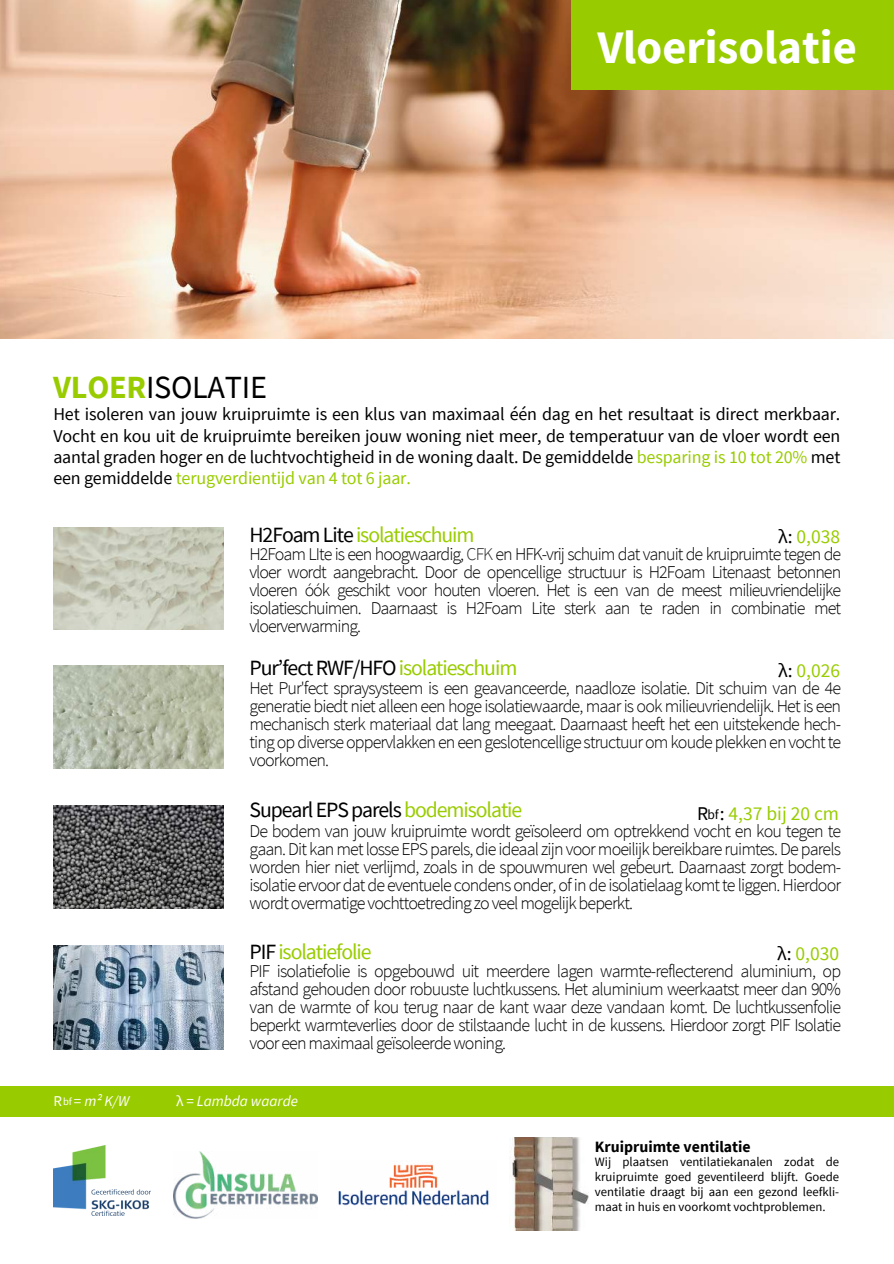
<style>
.page{position:relative;width:894px;height:1264px;background:#fff}
.page>*{position:absolute;margin:0;border:0;box-sizing:border-box;transform-origin:0 0}
.t1{font:700 46.5px "Source Sans Pro";color:#fff}
.t2{font:32.25px "Source Sans Pro";letter-spacing:-.01em;color:#000}
.t3{font:21.75px "Source Sans Pro";letter-spacing:-.05em;color:#000}
.t4{font:21.75px "Source Sans Pro";letter-spacing:-.05em;color:#9c0}
.t5{font:19.5px "Source Sans Pro";color:#9c0}
.t6{font:300 18px/18px "Source Sans Pro";letter-spacing:-.05em;color:#000;text-align:justify}
.t7{font:18px/21.3px "Source Sans Pro";letter-spacing:-.01em;color:#000;text-align:justify}
.t8{font:700 15.75px "Source Sans Pro";color:#000}
.t9{font:italic 15px "Source Sans Pro";color:#fff}
.t10{font:12.75px/14.9px "Source Sans Pro";color:#000;text-align:justify}
.s1{font-weight:700;color:#9c0}
.s2{color:#9c0}
.s3{color:#000}
.s4{color:#2d2b2e}
.s5{font-size:13.5px;color:#000}
.s6{font-style:normal}
.s7{font-style:normal;font-size:10.5px}
</style>
<div class="page">
<img style="left:0;top:0;width:893px;height:338px">
<div style="left:0;top:1085px;width:893px;height:31px;background:#9c0"></div>
<img style="left:53px;top:527px;width:171px;height:103px">
<img style="left:53px;top:666px;width:171px;height:102px">
<img style="left:53px;top:805px;width:171px;height:103px">
<img style="left:53px;top:945px;width:170px;height:104px">
<img style="left:509px;top:1137px;width:79px;height:92px">
<img style="left:338px;top:1164px;width:151px;height:42px">
<img style="left:174px;top:1151px;width:144px;height:67px">
<img style="left:53px;top:1145px;width:97px;height:70px">
<div style="left:571px;top:0;width:322px;height:89px;background:#9c0"></div>
<h1 class="t1" style="left:597px;top:16px;width:261px">Vloerisolatie</h1>
<h2 class="t2" style="left:53px;top:366px;width:215px"><span class="s1">VLOER</span>ISOLATIE</h2>
<p class="t7" style="left:53px;top:403px;width:788px">Het isoleren van jouw kruipruimte is een klus van maximaal één dag en het resultaat is direct merkbaar.<br>Vocht en kou uit de kruipruimte bereiken jouw woning niet meer, de temperatuur van de vloer wordt een aantal graden hoger en de luchtvochtigheid in de woning daalt. De gemiddelde <span class="s2">besparing is 10 tot 20%</span> met een gemiddelde <span class="s2">terugverdientijd van 4 tot 6 jaar.</span></p>
<p class="t4" style="left:249px;top:521px;width:226px"><span class="s3">H2Foam Lite</span> isolatieschuim</p>
<p class="t5" style="left:778px;top:524px;width:63px"><span class="s3">λ:</span> 0,038</p>
<p class="t6" style="left:249px;top:545px;width:593px">H2Foam LIte is een hoogwaardig, <span class="s4">CFK</span> en HFK-vrij schuim dat vanuit de kruipruimte tegen de vloer wordt aangebracht. Door de opencellige structuur is H2Foam Litenaast betonnen vloeren óók geschikt voor houten vloeren. Het is een van de meest milieuvriendelijke isolatieschuimen. Daarnaast is H2Foam Lite sterk aan te raden in combinatie met vloerverwarming.</p>
<p class="t3" style="left:249px;top:654px;width:269px">Pur’fect RWF/HFO <span class="s2">isolatieschuim</span></p>
<p class="t5" style="left:778px;top:658px;width:63px"><span class="s3">λ:</span> 0,026</p>
<p class="t6" style="left:249px;top:679px;width:593px">Het Pur'fect spraysysteem is een geavanceerde, naadloze isolatie. Dit schuim van de 4e generatie biedt niet alleen een hoge isolatiewaarde, maar is ook milieuvriendelijk. Het is een mechanisch sterk materiaal dat lang meegaat. Daarnaast heeft het een uitstekende hech&shy;ting op diverse oppervlakken en een geslotencellige structuur om koude plekken en vocht te voorkomen.</p>
<p class="t3" style="left:249px;top:796px;width:274px">Supearl EPS parels <span class="s2">bodemisolatie</span></p>
<p class="t5" style="left:696px;top:801px;width:144px"><span class="s3">R</span><span class="s5">bf</span> <span class="s3">:</span> 4,37 bij 20 cm</p>
<p class="t6" style="left:249px;top:821px;width:593px">De bodem van jouw kruipruimte wordt geïsoleerd om optrekkend vocht en kou tegen te gaan. Dit kan met losse EPS parels, die ideaal zijn voor moeilijk bereikbare ruimtes. De parels worden hier niet verlijmd, zoals in de spouwmuren wel gebeurt. Daarnaast zorgt bodem&shy;isolatie ervoor dat de eventuele condens onder, of in de isolatielaag komt te liggen. Hierdoor wordt overmatige vochttoetreding zo veel mogelijk beperkt.</p>
<p class="t4" style="left:249px;top:938px;width:124px"><span class="s3">PIF</span> isolatiefolie</p>
<p class="t5" style="left:777px;top:940px;width:63px"><span class="s3">λ:</span> 0,030</p>
<p class="t6" style="left:249px;top:962px;width:593px">PIF isolatiefolie is opgebouwd uit meerdere lagen warmte-reflecterend aluminium, op afstand gehouden door robuuste luchtkussens. Het aluminium weerkaatst meer dan 90% van de warmte of kou terug naar de kant waar deze vandaan komt. De luchtkussenfolie beperkt warmteverlies door de stilstaande lucht in de kussens. Hierdoor zorgt PIF Isolatie voor een maximaal geïsoleerde woning.</p>
<p class="t9" style="left:53px;top:1091px;width:77px"><span class="s6">R</span> <span class="s7">bf</span> <span class="s6">=</span> m² K/W</p>
<p class="t9" style="left:176px;top:1091px;width:123px"><span class="s6">λ =</span> Lambda waarde</p>
<p class="t8" style="left:594px;top:1135px;width:157px">Kruipruimte ventilatie</p>
<p class="t10" style="left:594px;top:1154px;width:246px">Wij plaatsen ventilatiekanalen zodat de kruipruimte goed geventileerd blijft. Goede ventilatie draagt bij aan een gezond leefkli&shy;maat in huis en voorkomt vochtproblemen.</p>
</div>
